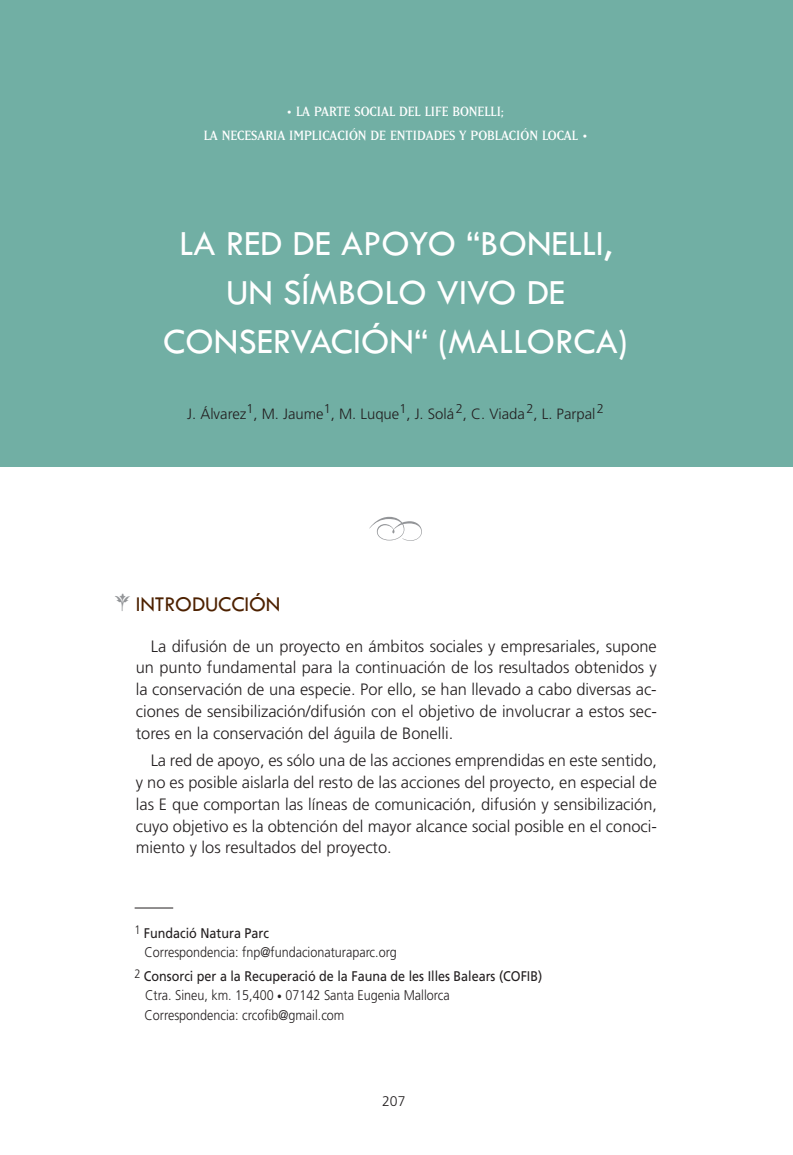
<style>
.page{position:relative;width:793px;height:1155px;background:#fff}
.page>*{position:absolute;margin:0;border:0;box-sizing:border-box;transform-origin:0 0}
.t1{font:500 40.25px "Fleurons";color:#939598}
.t2{font:36.75px/49px "Tw Cen";color:#fff;text-align:center}
.t3{font:21.88px "Tw Cen";letter-spacing:-.005em;color:#4d2100}
.t4{font:300 16.45px/21.9px "Frutiger";color:#231f20;text-align:justify}
.t5{font:15.75px/23.3px "Matrix Lining";color:#fff;text-align:center}
.t6{font:300 14.88px "Frutiger";color:#231f20}
.t7{font:300 14px/19.2px "Frutiger";color:#231f20;scale:.9 1}
.t8{font:300 14px "Frutiger";color:#231f20}
.s1{font-size:17.5px}
.s2{font-weight:400}
.s3{font-size:10.5px}
</style>
<div class="page">
<div style="left:0;top:0;width:793px;height:467px;background:#71afa4"></div>
<hr style="left:135px;top:908px;width:38px;height:1px;background:#231f20">
<p class="t5" style="left:204px;top:99px;width:385px"><span class="s1">•</span> LA PARTE SOCIAL DEL LIFE BONELLI;<br>LA NECESARIA IMPLICACIÓN DE ENTIDADES Y POBLACIÓN LOCAL <span class="s1">•</span></p>
<h2 class="t2" style="left:163px;top:218px;width:466px">LA RED DE APOYO “BONELLI,<br>UN SÍMBOLO VIVO DE<br>CONSERVACIÓN“ (MALLORCA)</h2>
<p class="t6" style="left:187px;top:407px;width:418px">J. Álvarez<sup>1</sup>, M. Jaume<sup>1</sup>, M. Luque<sup>1</sup>, J. Solá<sup>2</sup>, C. Viada<sup>2</sup>, L. Parpal<sup>2</sup></p>
<h3 class="t3" style="left:136px;top:590px;width:146px">INTRODUCCIÓN</h3>
<p class="t4" style="left:136px;top:636px;width:522px;text-indent:15px">La difusión de un proyecto en ámbitos sociales y empresariales, supone un punto fundamental para la continuación de los resultados obtenidos y la conservación de una especie. Por ello, se han llevado a cabo diversas ac&shy;ciones de sensibilización/difusión con el objetivo de involucrar a estos sec&shy;tores en la conservación del águila de Bonelli.</p>
<p class="t4" style="left:136px;top:750px;width:523px;text-indent:15px">La red de apoyo, es sólo una de las acciones emprendidas en este sentido, y no es posible aislarla del resto de las acciones del proyecto, en especial de las E que comportan las líneas de comunicación, difusión y sensibilización, cuyo objetivo es la obtención del mayor alcance social posible en el conoci&shy;miento y los resultados del proyecto.</p>
<h1 class="t1" style="left:102px;top:595px;width:41px">M</h1>
<p class="t7" style="left:144px;top:924px;width:282px;text-indent:-10px"><sup>1</sup> <span class="s2">Fundació Natura Parc<br></span>Correspondencia: fnp@fundacionaturaparc.org</p>
<p class="t7" style="left:144px;top:968px;width:443px;text-indent:-10px"><sup>2</sup> <span class="s2">Consorci per a la Recuperació de la Fauna de les Illes Balears (COFIB)<br></span>Ctra. Sineu, km. 15,400 <span class="s3">•</span> 07142 Santa Eugenia Mallorca<br>Correspondencia: crcofib@gmail.com</p>
<p class="t8" style="left:382px;top:1095px;width:25px">207</p>
</div>
